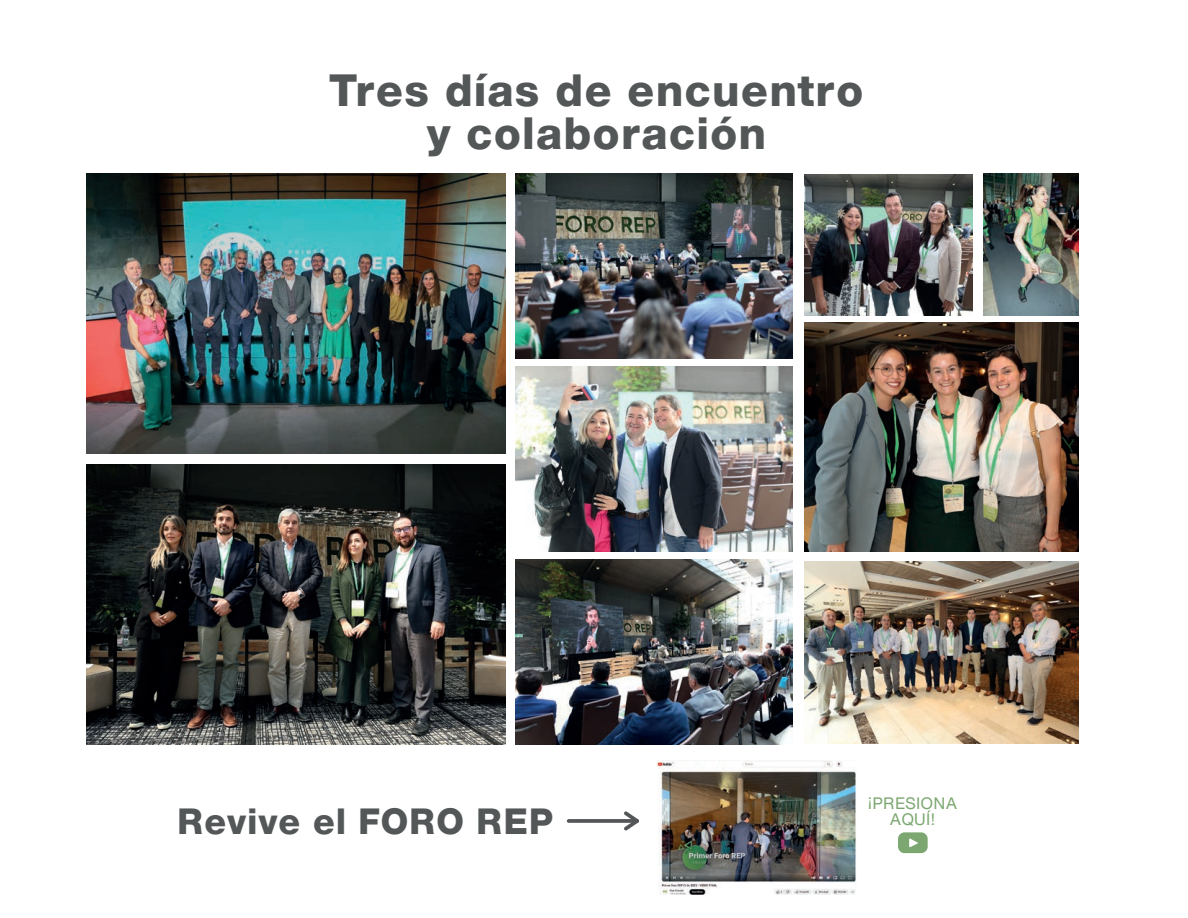
<style>
.page{position:relative;width:1188px;height:918px;background:#fff}
.page>*{position:absolute;margin:0;border:0;box-sizing:border-box;transform-origin:0 0}
.t1{font:47.1px/43.5px "Nimbus San Nov D Heav";letter-spacing:.05em;color:#545758;text-align:center}
.t2{font:37.95px "Nimbus San Nov D Heav";letter-spacing:.05em;color:#545758}
.t3{font:500 17.25px "Nimbus San Nov D";letter-spacing:.05em;color:#7ca770}
</style>
<div class="page">
<img style="left:87px;top:174px;width:419px;height:279px">
<img style="left:515px;top:174px;width:278px;height:184px">
<img style="left:805px;top:561px;width:274px;height:183px">
<img style="left:87px;top:465px;width:419px;height:279px">
<img style="left:805px;top:323px;width:274px;height:228px">
<img style="left:515px;top:560px;width:278px;height:184px">
<img style="left:515px;top:366px;width:278px;height:185px">
<img style="left:984px;top:174px;width:95px;height:142px">
<img style="left:805px;top:174px;width:167px;height:142px">
<svg style="left:567px;top:819px;width:72px;height:4px"></svg>
<svg style="left:624px;top:811px;width:15px;height:19px"></svg>
<svg style="left:898px;top:832px;width:30px;height:21px"></svg>
<img style="left:657px;top:760px;width:199px;height:135px">
<p class="t1" style="left:330px;top:68px;width:534px">Tres días de encuentro y colaboración</p>
<p class="t3" style="left:868px;top:793px;width:91px">¡PRESIONA</p>
<p class="t2" style="left:178px;top:799px;width:376px">Revive el FORO REP</p>
<p class="t3" style="left:890px;top:809px;width:46px">AQUÍ!</p>
</div>
